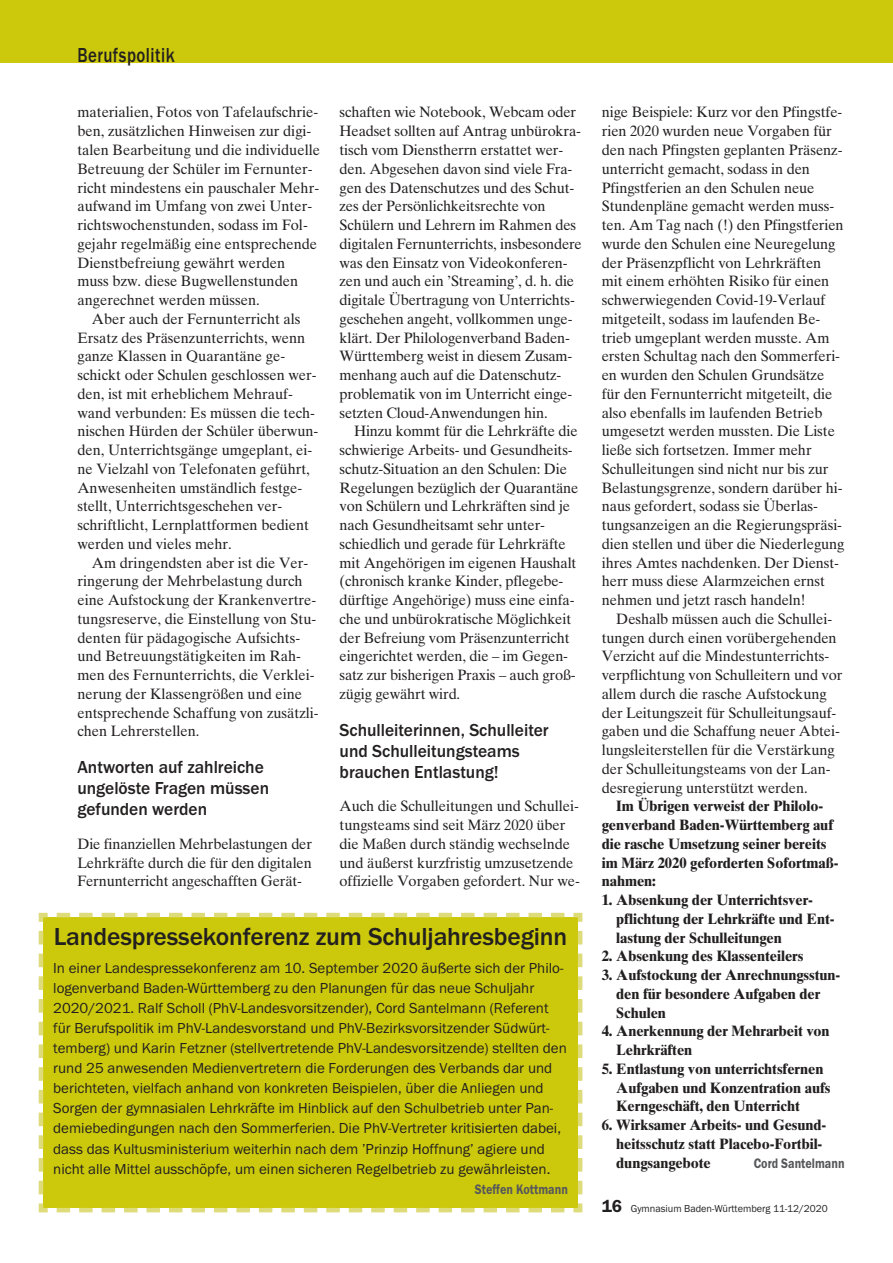
<style>
.page{position:relative;width:893px;height:1263px;background:#fff}
.page>*{position:absolute;margin:0;border:0;box-sizing:border-box;transform-origin:0 0}
.t1{font:500 25.5px "Franklin Gothic Itc T";letter-spacing:-.005em;color:#221f1f}
.t2{font:500 21px "Franklin Gothic Itc T";letter-spacing:.03em;color:#221f1f;scale:.8 1}
.t3{font:500 18px/21px "Franklin Gothic Itc T";color:#221f1f}
.t4{font:15px/18.8px "Times Ten";letter-spacing:-.005em;color:#221f1f}
.t5{font:15px/20.1px "Franklin Gothic Itc T";color:#221f1f}
.t6{font:700 15px/18.8px "Times Ten";letter-spacing:-.005em;color:#221f1f}
.t7{font:600 14.25px "Franklin Gothic Itc T";color:#57585a;scale:.84 1}
.t8{font:10.5px "Franklin Gothic Itc T";color:#221f1f}
.s1{font-weight:600;font-size:18px}
</style>
<div class="page">
<div style="left:38px;top:912px;width:545px;height:301px;background:#ccc90d"></div>
<div style="left:0;top:0;width:893px;height:63px;background:#ccc90d"></div>
<h2 class="t2" style="left:77px;top:45px;width:123px">Berufspolitik</h2>
<p class="t4" style="left:77px;top:104px;width:244px">materialien, Fotos von Tafelaufschrie&shy;ben, zusätzlichen Hinweisen zur digi&shy;talen Bearbeitung und die individuelle Betreuung der Schüler im Fernunter&shy;richt mindestens ein pauschaler Mehr&shy;aufwand im Umfang von zwei Unter&shy;richtswochenstunden, sodass im Fol&shy;gejahr regelmäßig eine entsprechende Dienstbefreiung gewährt werden muss bzw. diese Bugwellenstunden angerechnet werden müssen.</p>
<p class="t4" style="left:77px;top:311px;width:242px;text-indent:15px">Aber auch der Fernunterricht als Ersatz des Präsenzunterrichts, wenn ganze Klassen in Quarantäne ge&shy;schickt oder Schulen geschlossen wer&shy;den, ist mit erheblichem Mehrauf&shy;wand verbunden: Es müssen die tech&shy;nischen Hürden der Schüler überwun&shy;den, Unterrichtsgänge umgeplant, ei&shy;ne Vielzahl von Telefonaten geführt, Anwesenheiten umständlich festge&shy;stellt, Unterrichtsgeschehen ver&shy;schriftlicht, Lernplattformen bedient werden und vieles mehr.</p>
<p class="t4" style="left:77px;top:554px;width:243px;text-indent:15px">Am dringendsten aber ist die Ver&shy;ringerung der Mehrbelastung durch eine Aufstockung der Krankenvertre&shy;tungsreserve, die Einstellung von Stu&shy;denten für pädagogische Aufsichts&shy;und Betreuungstätigkeiten im Rah&shy;men des Fernunterrichts, die Verklei&shy;nerung der Klassengrößen und eine entsprechende Schaffung von zusätzli&shy;chen Lehrerstellen.</p>
<p class="t3" style="left:77px;top:757px;width:193px">Antworten auf zahlreiche ungelöste Fragen müssen gefunden werden</p>
<p class="t4" style="left:77px;top:836px;width:236px;text-align:justify">Die finanziellen Mehrbelastungen der Lehrkräfte durch die für den digitalen Fernunterricht angeschafften Gerät-</p>
<p class="t4" style="left:340px;top:104px;width:244px">schaften wie Notebook, Webcam oder Headset sollten auf Antrag unbürokra&shy;tisch vom Dienstherrn erstattet wer&shy;den. Abgesehen davon sind viele Fra&shy;gen des Datenschutzes und des Schut&shy;zes der Persönlichkeitsrechte von Schülern und Lehrern im Rahmen des digitalen Fernunterrichts, insbesondere was den Einsatz von Videokonferen&shy;zen und auch ein ’Streaming’, d. h. die digitale Übertragung von Unterrichts&shy;geschehen angeht, vollkommen unge&shy;klärt. Der Philologenverband Baden-Württemberg weist in diesem Zusam&shy;menhang auch auf die Datenschutz&shy;problematik von im Unterricht einge&shy;setzten Cloud-Anwendungen hin.</p>
<p class="t4" style="left:340px;top:423px;width:240px;text-indent:15px">Hinzu kommt für die Lehrkräfte die schwierige Arbeits- und Gesundheits&shy;schutz-Situation an den Schulen: Die Regelungen bezüglich der Quarantäne von Schülern und Lehrkräften sind je nach Gesundheitsamt sehr unter&shy;schiedlich und gerade für Lehrkräfte mit Angehörigen im eigenen Haushalt (chronisch kranke Kinder, pflegebe&shy;dürftige Angehörige) muss eine einfa&shy;che und unbürokratische Möglichkeit der Befreiung vom Präsenzunterricht eingerichtet werden, die – im Gegen&shy;satz zur bisherigen Praxis – auch groß&shy;zügig gewährt wird.</p>
<p class="t3" style="left:340px;top:719px;width:211px">Schulleiterinnen, Schulleiter und Schulleitungsteams brauchen Entlastung!</p>
<p class="t4" style="left:340px;top:798px;width:242px">Auch die Schulleitungen und Schullei&shy;tungsteams sind seit März 2020 über die Maßen durch ständig wechselnde und äußerst kurzfristig umzusetzende offizielle Vorgaben gefordert. Nur we-</p>
<h1 class="t1" style="left:54px;top:924px;width:515px">Landespressekonferenz zum Schuljahresbeginn</h1>
<p class="t5" style="left:53px;top:958px;width:515px">In einer Landespressekonferenz am 10. September 2020 äußerte sich der Philo&shy;logenverband Baden-Württemberg zu den Planungen für das neue Schuljahr 2020/2021. Ralf Scholl (PhV-Landesvorsitzender), Cord Santelmann (Referent für Berufspolitik im PhV-Landesvorstand und PhV-Bezirksvorsitzender Südwürt&shy;temberg) und Karin Fetzner (stellvertretende PhV-Landesvorsitzende) stellten den rund 25 anwesenden Medienvertretern die Forderungen des Verbands dar und berichteten, vielfach anhand von konkreten Beispielen, über die Anliegen und Sorgen der gymnasialen Lehrkräfte im Hinblick auf den Schulbetrieb unter Pan&shy;demiebedingungen nach den Sommerferien. Die PhV-Vertreter kritisierten dabei, dass das Kultusministerium weiterhin nach dem ’Prinzip Hoffnung’ agiere und nicht alle Mittel ausschöpfe, um einen sicheren Regelbetrieb zu gewährleisten.</p>
<p class="t7" style="left:475px;top:1181px;width:112px">Steffen Kottmann</p>
<p class="t4" style="left:602px;top:104px;width:244px">nige Beispiele: Kurz vor den Pfingstfe&shy;rien 2020 wurden neue Vorgaben für den nach Pfingsten geplanten Präsenz&shy;unterricht gemacht, sodass in den Pfingstferien an den Schulen neue Stundenpläne gemacht werden muss&shy;ten. Am Tag nach (!) den Pfingstferien wurde den Schulen eine Neuregelung der Präsenzpflicht von Lehrkräften mit einem erhöhten Risiko für einen schwerwiegenden Covid-19-Verlauf mitgeteilt, sodass im laufenden Be&shy;trieb umgeplant werden musste. Am ersten Schultag nach den Sommerferi&shy;en wurden den Schulen Grundsätze für den Fernunterricht mitgeteilt, die also ebenfalls im laufenden Betrieb umgesetzt werden mussten. Die Liste ließe sich fortsetzen. Immer mehr Schulleitungen sind nicht nur bis zur Belastungsgrenze, sondern darüber hi&shy;naus gefordert, sodass sie Überlas&shy;tungsanzeigen an die Regierungspräsi&shy;dien stellen und über die Niederlegung ihres Amtes nachdenken. Der Dienst&shy;herr muss diese Alarmzeichen ernst nehmen und jetzt rasch handeln!</p>
<p class="t4" style="left:602px;top:611px;width:242px;text-indent:15px">Deshalb müssen auch die Schullei&shy;tungen durch einen vorübergehenden Verzicht auf die Mindestunterrichts&shy;verpflichtung von Schulleitern und vor allem durch die rasche Aufstockung der Leitungszeit für Schulleitungsauf&shy;gaben und die Schaffung neuer Abtei&shy;lungsleiterstellen für die Verstärkung der Schulleitungsteams von der Lan&shy;desregierung unterstützt werden.</p>
<p class="t6" style="left:602px;top:798px;width:238px;text-indent:15px">Im Übrigen verweist der Philolo&shy;genverband Baden-Württemberg auf die rasche Umsetzung seiner bereits im März 2020 geforderten Sofortmaß&shy;nahmen:</p>
<p class="t6" style="left:616px;top:892px;width:220px;text-indent:-15px">1. Absenkung der Unterrichtsver&shy;pflichtung der Lehrkräfte und Ent&shy;lastung der Schulleitungen</p>
<p class="t6" style="left:602px;top:948px;width:203px">2. Absenkung des Klassenteilers</p>
<p class="t6" style="left:616px;top:967px;width:226px;text-indent:-15px">3. Aufstockung der Anrechnungsstun&shy;den für besondere Aufgaben der<br>Schulen</p>
<p class="t6" style="left:616px;top:1023px;width:215px;text-indent:-15px">4. Anerkennung der Mehrarbeit von<br>Lehrkräften</p>
<p class="t6" style="left:616px;top:1061px;width:216px;text-indent:-15px">5. Entlastung von unterrichtsfernen<br>Aufgaben und Konzentration aufs<br>Kerngeschäft, den Unterricht</p>
<p class="t6" style="left:616px;top:1117px;width:212px;text-indent:-15px">6. Wirksamer Arbeits- und Gesund&shy;heitsschutz statt Placebo-Fortbil&shy;dungsangebote</p>
<p class="t7" style="left:754px;top:1155px;width:110px">Cord Santelmann</p>
<p class="t8" style="left:602px;top:1203px;width:227px"><span class="s1">16</span> Gymnasium Baden-Württemberg 11-12/2020</p>
</div>
